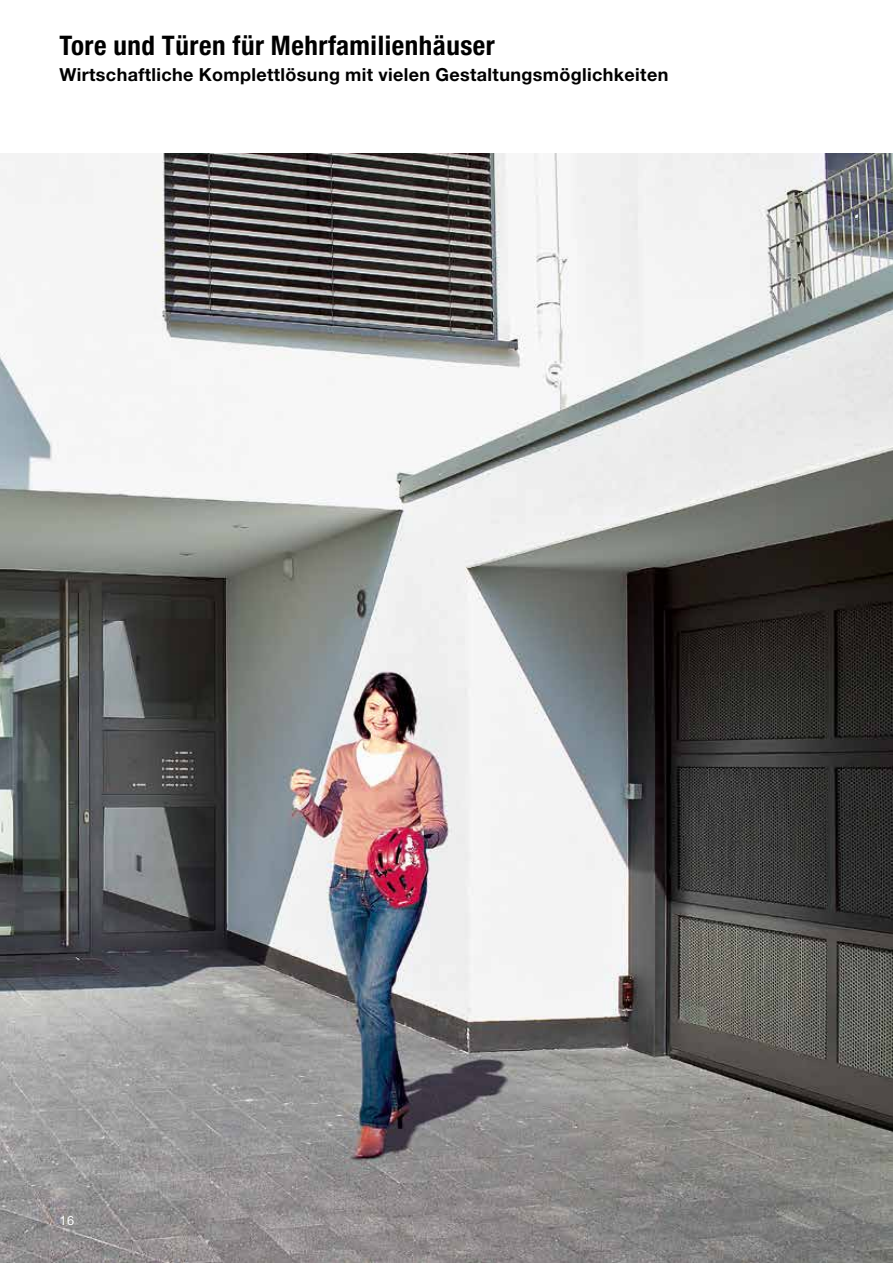
<style>
.page{position:relative;width:893px;height:1263px;background:#fff}
.page>*{position:absolute;margin:0;border:0;box-sizing:border-box;transform-origin:0 0}
.t1{font:700 condensed 27px "Hoermann Helvetica Neue";letter-spacing:.02em;color:#000}
.t2{font:700 18px "Hoermann Helvetica Neue";letter-spacing:.02em;color:#000}
.t3{font:12.75px "Hoermann Helvetica Neue Rm";color:#fff}
</style>
<div class="page">
<img style="left:0;top:153px;width:893px;height:1110px">
<h1 class="t1" style="left:60px;top:27px;width:437px">Tore und Türen für Mehrfamilienhäuser</h1>
<p class="t2" style="left:60px;top:62px;width:610px">Wirtschaftliche Komplettlösung mit vielen Gestaltungsmöglichkeiten</p>
<p class="t3" style="left:60px;top:1211px;width:16px">16</p>
</div>
